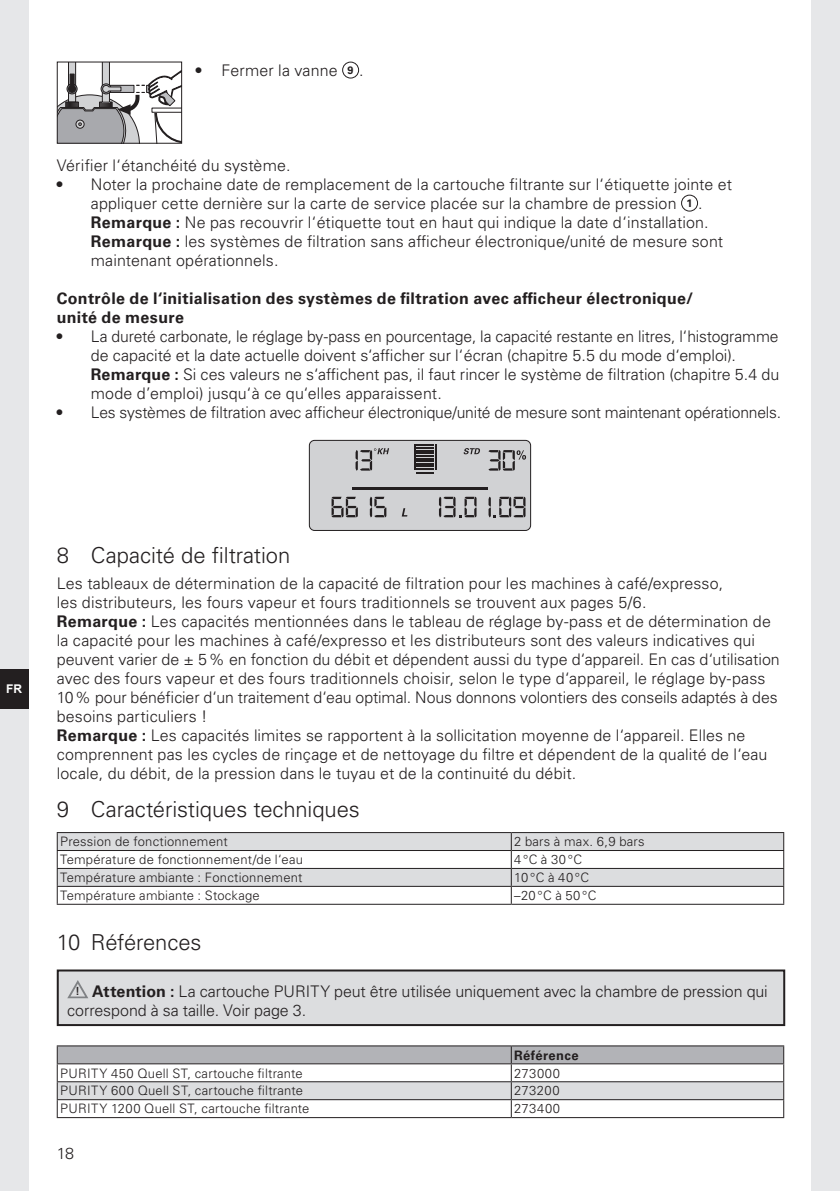
<style>
.page{position:relative;width:840px;height:1191px;background:#fff}
.page>*{position:absolute;margin:0;border:0;box-sizing:border-box;transform-origin:0 0}
.t1{font:300 22px "Univers LT Pro 45";letter-spacing:-.005em;color:#231f20}
.t2{font:300 16px/19px "Univers LT Pro 45";letter-spacing:.005em;color:#231f20}
.t3{font:700 16px/19px "Univers LT Pro 65";letter-spacing:.02em;color:#231f20}
.t4{font:300 13px "Univers LT Pro 45";letter-spacing:.02em;color:#231f20}
.t5{font:700 13px "Univers LT Pro 65";letter-spacing:.03em;color:#231f20}
.t6{font:700 12px "Arial";color:#fff}
.s1{font-family:"Univers LT Pro 65";font-weight:700}
.s2{font-family:"Univers LT Pro 65";font-weight:700;font-size:10.8px}
.s3{font-family:"Univers LT Pro 65";font-weight:700;font-size:11.2px}
</style>
<div class="page">
<div style="left:0;top:0;width:28px;height:1191px;background:#e6e7e9"></div>
<div style="left:0;top:669px;width:28px;height:40px;background:#231f20"></div>
<div style="left:811px;top:0;width:28px;height:1191px;background:#e6e7e9"></div>
<svg style="left:59px;top:64px;width:121px;height:78px"></svg>
<div style="left:57px;top:62px;width:125px;height:82px;border:1px solid #231f20"></div>
<div style="left:342px;top:62px;width:17px;height:17px;border:1px solid #231f20;border-radius:50%"></div>
<svg style="left:681px;top:195px;width:16px;height:16px"></svg>
<div style="left:680px;top:195px;width:17px;height:17px;border:1px solid #231f20;border-radius:50%"></div>
<div style="left:309px;top:440px;width:221px;height:90px;background:#d1d2d4;border-radius:5px"></div>
<div style="left:309px;top:440px;width:221px;height:91px;border:1px solid #231f20;border-radius:5px"></div>
<hr style="left:352px;top:488px;width:135px;height:2px;background:#231f20">
<svg style="left:401px;top:508px;width:6px;height:8px"></svg>
<svg style="left:463px;top:448px;width:17px;height:6px"></svg>
<hr style="left:413px;top:444px;width:2px;height:26px;background:#231f20">
<hr style="left:435px;top:444px;width:2px;height:26px;background:#231f20">
<svg style="left:416px;top:444px;width:18px;height:30px"></svg>
<svg style="left:355px;top:448px;width:34px;height:22px"></svg>
<svg style="left:488px;top:450px;width:37px;height:20px"></svg>
<svg style="left:331px;top:497px;width:26px;height:20px"></svg>
<svg style="left:369px;top:497px;width:17px;height:20px"></svg>
<svg style="left:439px;top:497px;width:37px;height:20px"></svg>
<svg style="left:488px;top:497px;width:37px;height:20px"></svg>
<svg style="left:57px;top:832px;width:726px;height:71px"></svg>
<hr style="left:57px;top:903px;width:454px;height:1px;background:#231f20">
<hr style="left:511px;top:903px;width:272px;height:1px;background:#231f20">
<div style="left:58px;top:970px;width:725px;height:55px;background:#dcdddf"></div>
<svg style="left:67px;top:980px;width:21px;height:18px"></svg>
<div style="left:57px;top:969px;width:727px;height:57px;border:2px solid #231f20"></div>
<hr style="left:57px;top:1117px;width:454px;height:1px;background:#231f20">
<hr style="left:511px;top:1117px;width:272px;height:1px;background:#231f20">
<hr style="left:57px;top:1045px;width:454px;height:1px;background:#231f20">
<hr style="left:511px;top:1045px;width:272px;height:1px;background:#231f20">
<svg style="left:57px;top:1046px;width:726px;height:71px"></svg>
<hr style="left:57px;top:1099px;width:454px;height:1px;background:#231f20">
<hr style="left:511px;top:1099px;width:272px;height:1px;background:#231f20">
<p class="t2" style="left:196px;top:60px;width:169px"><span class="s1">•</span> Fermer la vanne <span class="s2">9</span> .</p>
<p class="t2" style="left:57px;top:155px;width:235px">Vérifier l‘étanchéité du système.</p>
<p class="t2" style="left:91px;top:174px;width:642px;text-indent:-34px"><span class="s1">•</span> Noter la prochaine date de remplacement de la cartouche filtrante sur l‘étiquette jointe et appliquer cette dernière sur la carte de service placée sur la chambre de pression <span class="s2">1</span> .<br><span class="s1">Remarque :</span> Ne pas recouvrir l‘étiquette tout en haut qui indique la date d‘installation.<br><span class="s1">Remarque :</span> les systèmes de filtration sans afficheur électronique/unité de mesure sont maintenant opérationnels.</p>
<p class="t3" style="left:57px;top:288px;width:637px">Contrôle de l‘initialisation des systèmes de filtration avec afficheur électronique/ unité de mesure</p>
<p class="t2" style="left:91px;top:326px;width:689px;text-indent:-34px"><span class="s1">•</span> La dureté carbonate, le réglage by-pass en pourcentage, la capacité restante en litres, l‘histogramme de capacité et la date actuelle doivent s‘afficher sur l‘écran (chapitre 5.5 du mode d‘emploi).<br><span class="s1">Remarque :</span> Si ces valeurs ne s‘affichent pas, il faut rincer le système de filtration (chapitre 5.4 du mode d’emploi) jusqu‘à ce qu‘elles apparaissent.</p>
<p class="t2" style="left:57px;top:402px;width:725px"><span class="s1">•</span> Les systèmes de filtration avec afficheur électronique/unité de mesure sont maintenant opérationnels.</p>
<p class="t6" style="left:6px;top:681px;width:17px">FR</p>
<h1 class="t1" style="left:57px;top:540px;width:235px">8 Capacité de filtration</h1>
<p class="t2" style="left:57px;top:573px;width:724px">Les tableaux de détermination de la capacité de filtration pour les machines à café/expresso,<br>les distributeurs, les fours vapeur et fours traditionnels se trouvent aux pages 5/6.<br><span class="s1">Remarque :</span> Les capacités mentionnées dans le tableau de réglage by-pass et de détermination de la capacité pour les machines à café/expresso et les distributeurs sont des valeurs indicatives qui peuvent varier de ± 5% en fonction du débit et dépendent aussi du type d‘appareil. En cas d‘utilisation avec des fours vapeur et des fours traditionnels choisir, selon le type d‘appareil, le réglage by-pass 10% pour bénéficier d‘un traitement d‘eau optimal. Nous donnons volontiers des conseils adaptés à des besoins particuliers !<br><span class="s1">Remarque :</span> Les capacités limites se rapportent à la sollicitation moyenne de l‘appareil. Elles ne comprennent pas les cycles de rinçage et de nettoyage du filtre et dépendent de la qualité de l‘eau locale, du débit, de la pression dans le tuyau et de la continuité du débit.</p>
<h1 class="t1" style="left:57px;top:794px;width:304px">9 Caractéristiques techniques</h1>
<p class="t4" style="left:60px;top:833px;width:169px">Pression de fonctionnement</p>
<p class="t4" style="left:514px;top:833px;width:132px">2 bars à max. 6,9 bars</p>
<p class="t4" style="left:60px;top:851px;width:244px">Température de fonctionnement/de l‘eau</p>
<p class="t4" style="left:514px;top:851px;width:69px">4°C à 30°C</p>
<p class="t4" style="left:60px;top:869px;width:244px">Température ambiante : Fonctionnement</p>
<p class="t4" style="left:514px;top:869px;width:77px">10°C à 40°C</p>
<p class="t4" style="left:60px;top:887px;width:201px">Température ambiante : Stockage</p>
<p class="t4" style="left:514px;top:887px;width:84px">–20°C à 50°C</p>
<h1 class="t1" style="left:57px;top:927px;width:146px">10 Références</h1>
<p class="t2" style="left:67px;top:981px;width:701px;text-indent:8px"><span class="s3">!</span> <span class="s1">Attention :</span> La cartouche PURITY peut être utilisée uniquement avec la chambre de pression qui correspond à sa taille. Voir page 3.</p>
<p class="t5" style="left:514px;top:1045px;width:66px">Référence</p>
<p class="t4" style="left:60px;top:1064px;width:244px">PURITY 450 Quell ST, cartouche filtrante</p>
<p class="t4" style="left:514px;top:1064px;width:47px">273000</p>
<p class="t4" style="left:60px;top:1082px;width:244px">PURITY 600 Quell ST, cartouche filtrante</p>
<p class="t4" style="left:514px;top:1082px;width:47px">273200</p>
<p class="t4" style="left:60px;top:1100px;width:251px">PURITY 1200 Quell ST, cartouche filtrante</p>
<p class="t4" style="left:514px;top:1100px;width:48px">273400</p>
<p class="t2" style="left:57px;top:1143px;width:19px">18</p>
</div>
